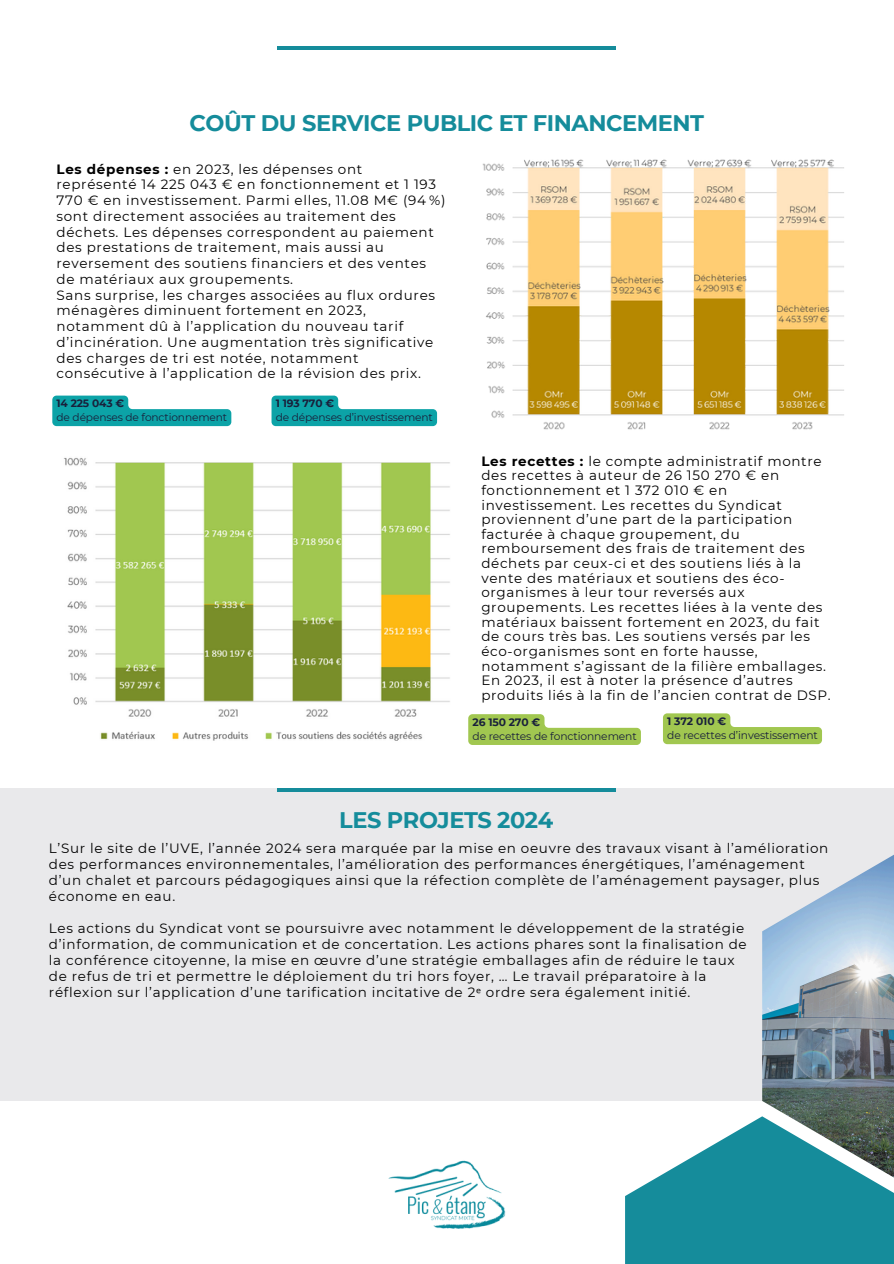
<style>
.page{position:relative;width:894px;height:1264px;background:#fff}
.page>*{position:absolute;margin:0;border:0;box-sizing:border-box;transform-origin:0 0}
.t1{font:700 22.5px "Montserrat";letter-spacing:-.02em;color:#158c9b}
.t2{font:13.5px/14.7px "Montserrat";letter-spacing:.05em;color:#000}
.t3{font:10.65px "Montserrat";letter-spacing:-.01em;color:#19203b}
.t4{font:700 10.65px "Montserrat";letter-spacing:-.01em;color:#19203b}
.s1{font-weight:700}
.s2{font-family:"Noto Sans"}
</style>
<div class="page">
<div style="left:0;top:788px;width:893px;height:312px;background:#e9e9eb"></div>
<hr style="left:277px;top:788px;width:338px;height:3px;background:#158c9b">
<img style="left:762px;top:855px;width:131px;height:261px">
<svg style="left:625px;top:1116px;width:268px;height:147px;fill:#158c9b"></svg>
<hr style="left:277px;top:46px;width:339px;height:4px;background:#158c9b">
<img style="left:482px;top:159px;width:362px;height:271px">
<img style="left:64px;top:458px;width:386px;height:283px">
<svg style="left:52px;top:395px;width:179px;height:31px"></svg>
<svg style="left:271px;top:395px;width:166px;height:31px"></svg>
<svg style="left:468px;top:714px;width:172px;height:31px"></svg>
<svg style="left:663px;top:713px;width:158px;height:31px"></svg>
<img style="left:388px;top:1160px;width:118px;height:69px">
<p class="t1" style="left:189px;top:109px;width:516px">COÛT DU SERVICE PUBLIC ET FINANCEMENT</p>
<p class="t2" style="left:57px;top:161px;width:390px;line-height:15.8px"><span class="s1">Les dépenses :</span> en 2023, les dépenses ont représenté 14 225 043 € en fonctionnement et 1 193<br>770 € en investissement. Parmi elles, 11.08 M€ (94 %) sont directement associées au traitement des déchets. Les dépenses correspondent au paiement des prestations de traitement, mais aussi au reversement des soutiens financiers et des ventes de matériaux aux groupements.<br>Sans surprise, les charges associées au flux ordures ménagères diminuent fortement en 2023, notamment dû à l’application du nouveau tarif d’incinération. Une augmentation très significative des charges de tri est notée, notamment consécutive à l’application de la révision des prix.</p>
<h2 class="t4" style="left:57px;top:397px;width:69px">14 225 043 €</h2>
<p class="t3" style="left:57px;top:410px;width:172px">de dépenses de fonctionnement</p>
<p class="t4" style="left:276px;top:397px;width:60px">1 193 770 €</p>
<p class="t3" style="left:276px;top:410px;width:159px">de dépenses d’investissement</p>
<p class="t2" style="left:481px;top:453px;width:351px"><span class="s1">Les recettes :</span> le compte administratif montre des recettes à auteur de 26 150 270 € en fonctionnement et 1 372 010 € en investissement. Les recettes du Syndicat proviennent d’une part de la participation facturée à chaque groupement, du remboursement des frais de traitement des déchets par ceux-ci et des soutiens liés à la vente des matériaux et soutiens des éco&shy;organismes à leur tour reversés aux groupements. Les recettes liées à la vente des matériaux baissent fortement en 2023, du fait de cours très bas. Les soutiens versés par les éco-organismes sont en forte hausse, notamment s’agissant de la filière emballages.<br>En 2023, il est à noter la présence d’autres produits liés à la fin de l’ancien contrat de DSP.</p>
<p class="t4" style="left:472px;top:715px;width:69px">26 150 270 €</p>
<p class="t3" style="left:472px;top:729px;width:166px">de recettes de fonctionnement</p>
<h1 class="t4" style="left:667px;top:714px;width:60px">1 372 010 €</h1>
<h2 class="t3" style="left:667px;top:728px;width:152px">de recettes d’investissement</h2>
<p class="t1" style="left:339px;top:805px;width:215px">LES PROJETS 2024</p>
<h1 class="t2" style="left:49px;top:839px;width:780px;line-height:16px">L’Sur le site de l’UVE, l’année 2024 sera marquée par la mise en oeuvre des travaux visant à l’amélioration des performances environnementales, l’amélioration des performances énergétiques, l’aménagement d’un chalet et parcours pédagogiques ainsi que la réfection complète de l’aménagement paysager, plus économe en eau.</h1>
<p class="t2" style="left:49px;top:919px;width:699px;line-height:16px">Les actions du Syndicat vont se poursuivre avec notamment le développement de la stratégie d’information, de communication et de concertation. Les actions phares sont la finalisation de la conférence citoyenne, la mise en œuvre d’une stratégie emballages afin de réduire le taux de refus de tri et permettre le déploiement du tri hors foyer, … Le travail préparatoire à la réflexion sur l’application d’une tarification incitative de 2<span class="s2">ᵉ</span> ordre sera également initié.</p>
</div>
